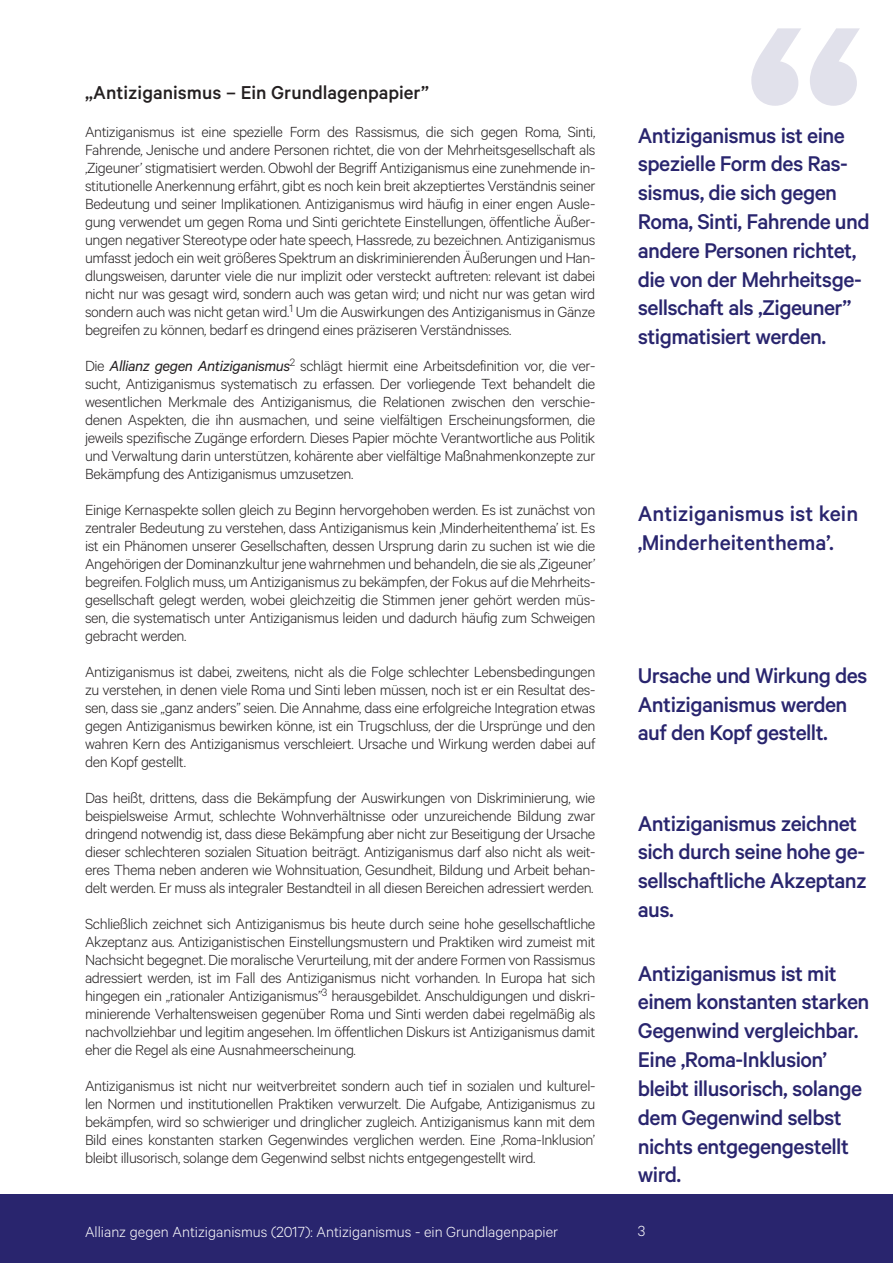
<style>
.page{position:relative;width:893px;height:1263px;background:#fff}
.page>*{position:absolute;margin:0;border:0;box-sizing:border-box;transform-origin:0 0}
.t1{font:600 300px "Calibre";color:#29256e}
.t2{font:500 24px/28.8px "Calibre";letter-spacing:-.025em;color:#29256e}
.t3{font:500 24px/28.8px "Calibre";color:#29256e}
.t4{font:500 21px "Calibre";color:#231f20}
.t5{font:300 16.5px/18px "Calibre";letter-spacing:-.025em;color:#231f20;text-align:justify}
.t6{font:300 16.5px "Calibre";color:#fff}
.s1{font-weight:400;font-style:italic}
</style>
<div class="page">
<div style="left:0;top:1195px;width:893px;height:68px;background:#29256e"></div>
<p class="t4" style="left:85px;top:80px;width:346px">„Antiziganismus – Ein Grundlagenpapier”</p>
<p class="t5" style="left:85px;top:122px;width:512px">Antiziganismus ist eine spezielle Form des Rassismus, die sich gegen Roma, Sinti, Fahrende, Jenische und andere Personen richtet, die von der Mehrheitsgesellschaft als ‚Zigeuner’ stigmatisiert werden. Obwohl der Begriff Antiziganismus eine zunehmende in&shy;stitutionelle Anerkennung erfährt, gibt es noch kein breit akzeptiertes Verständnis seiner Bedeutung und seiner Implikationen. Antiziganismus wird häufig in einer engen Ausle&shy;gung verwendet um gegen Roma und Sinti gerichtete Einstellungen, öffentliche Äußer&shy;ungen negativer Stereotype oder hate speech, Hassrede, zu bezeichnen. Antiziganismus umfasst jedoch ein weit größeres Spektrum an diskriminierenden Äußerungen und Han&shy;dlungsweisen, darunter viele die nur implizit oder versteckt auftreten: relevant ist dabei nicht nur was gesagt wird, sondern auch was getan wird; und nicht nur was getan wird sondern auch was nicht getan wird.<sup>1</sup> Um die Auswirkungen des Antiziganismus in Gänze begreifen zu können, bedarf es dringend eines präziseren Verständnisses.</p>
<p class="t5" style="left:85px;top:356px;width:512px">Die <span class="s1">Allianz gegen Antiziganismus</span><sup>2</sup> schlägt hiermit eine Arbeitsdefinition vor, die ver&shy;sucht, Antiziganismus systematisch zu erfassen. Der vorliegende Text behandelt die wesentlichen Merkmale des Antiziganismus, die Relationen zwischen den verschie&shy;denen Aspekten, die ihn ausmachen, und seine vielfältigen Erscheinungsformen, die jeweils spezifische Zugänge erfordern. Dieses Papier möchte Verantwortliche aus Politik und Verwaltung darin unterstützen, kohärente aber vielfältige Maßnahmenkonzepte zur Bekämpfung des Antiziganismus umzusetzen.</p>
<p class="t5" style="left:85px;top:500px;width:512px">Einige Kernaspekte sollen gleich zu Beginn hervorgehoben werden. Es ist zunächst von zentraler Bedeutung zu verstehen, dass Antiziganismus kein ‚Minderheitenthema’ ist. Es ist ein Phänomen unserer Gesellschaften, dessen Ursprung darin zu suchen ist wie die Angehörigen der Dominanzkultur jene wahrnehmen und behandeln, die sie als ‚Zigeuner’ begreifen. Folglich muss, um Antiziganismus zu bekämpfen, der Fokus auf die Mehrheits&shy;gesellschaft gelegt werden, wobei gleichzeitig die Stimmen jener gehört werden müs&shy;sen, die systematisch unter Antiziganismus leiden und dadurch häufig zum Schweigen gebracht werden.</p>
<p class="t5" style="left:85px;top:662px;width:512px">Antiziganismus ist dabei, zweitens, nicht als die Folge schlechter Lebensbedingungen zu verstehen, in denen viele Roma und Sinti leben müssen, noch ist er ein Resultat des&shy;sen, dass sie „ganz anders” seien. Die Annahme, dass eine erfolgreiche Integration etwas gegen Antiziganismus bewirken könne, ist ein Trugschluss, der die Ursprünge und den wahren Kern des Antiziganismus verschleiert. Ursache und Wirkung werden dabei auf den Kopf gestellt.</p>
<p class="t5" style="left:85px;top:788px;width:512px">Das heißt, drittens, dass die Bekämpfung der Auswirkungen von Diskriminierung, wie beispielsweise Armut, schlechte Wohnverhältnisse oder unzureichende Bildung zwar dringend notwendig ist, dass diese Bekämpfung aber nicht zur Beseitigung der Ursache dieser schlechteren sozialen Situation beiträgt. Antiziganismus darf also nicht als weit&shy;eres Thema neben anderen wie Wohnsituation, Gesundheit, Bildung und Arbeit behan&shy;delt werden. Er muss als integraler Bestandteil in all diesen Bereichen adressiert werden.</p>
<p class="t5" style="left:85px;top:914px;width:512px">Schließlich zeichnet sich Antiziganismus bis heute durch seine hohe gesellschaftliche Akzeptanz aus. Antiziganistischen Einstellungsmustern und Praktiken wird zumeist mit Nachsicht begegnet. Die moralische Verurteilung, mit der andere Formen von Rassismus adressiert werden, ist im Fall des Antiziganismus nicht vorhanden. In Europa hat sich hingegen ein „rationaler Antiziganismus”<sup>3</sup> herausgebildet. Anschuldigungen und diskri&shy;minierende Verhaltensweisen gegenüber Roma und Sinti werden dabei regelmäßig als nachvollziehbar und legitim angesehen. Im öffentlichen Diskurs ist Antiziganismus damit eher die Regel als eine Ausnahmeerscheinung.</p>
<p class="t5" style="left:85px;top:1076px;width:512px">Antiziganismus ist nicht nur weitverbreitet sondern auch tief in sozialen und kulturel&shy;len Normen und institutionellen Praktiken verwurzelt. Die Aufgabe, Antiziganismus zu bekämpfen, wird so schwieriger und dringlicher zugleich. Antiziganismus kann mit dem Bild eines konstanten starken Gegenwindes verglichen werden. Eine ‚Roma-Inklusion’ bleibt illusorisch, solange dem Gegenwind selbst nichts entgegengestellt wird.</p>
<h1 class="t1" style="left:745px;top:-59px;width:121px">“</h1>
<p class="t2" style="left:638px;top:120px;width:233px">Antiziganismus ist eine spezielle Form des Ras&shy;sismus, die sich gegen<br>Roma, Sinti, Fahrende und andere Personen richtet, die von der Mehrheitsge&shy;sellschaft als ‚Zigeuner” stigmatisiert werden.</p>
<p class="t3" style="left:638px;top:499px;width:222px">Antiziganismus ist kein ‚Minderheitenthema’.</p>
<p class="t2" style="left:638px;top:660px;width:231px">Ursache und Wirkung des<br>Antiziganismus werden auf den Kopf gestellt.</p>
<p class="t2" style="left:638px;top:808px;width:231px">Antiziganismus zeichnet sich durch seine hohe ge&shy;sellschaftliche Akzeptanz aus.</p>
<p class="t2" style="left:638px;top:958px;width:233px">Antiziganismus ist mit einem konstanten starken<br>Gegenwind vergleichbar.<br>Eine ‚Roma-Inklusion’ bleibt illusorisch, solange dem Gegenwind selbst nichts entgegengestellt wird.</p>
<p class="t6" style="left:85px;top:1222px;width:475px">Allianz gegen Antiziganismus (2017): Antiziganismus - ein Grundlagenpapier</p>
<p class="t6" style="left:638px;top:1221px;width:9px">3</p>
</div>
